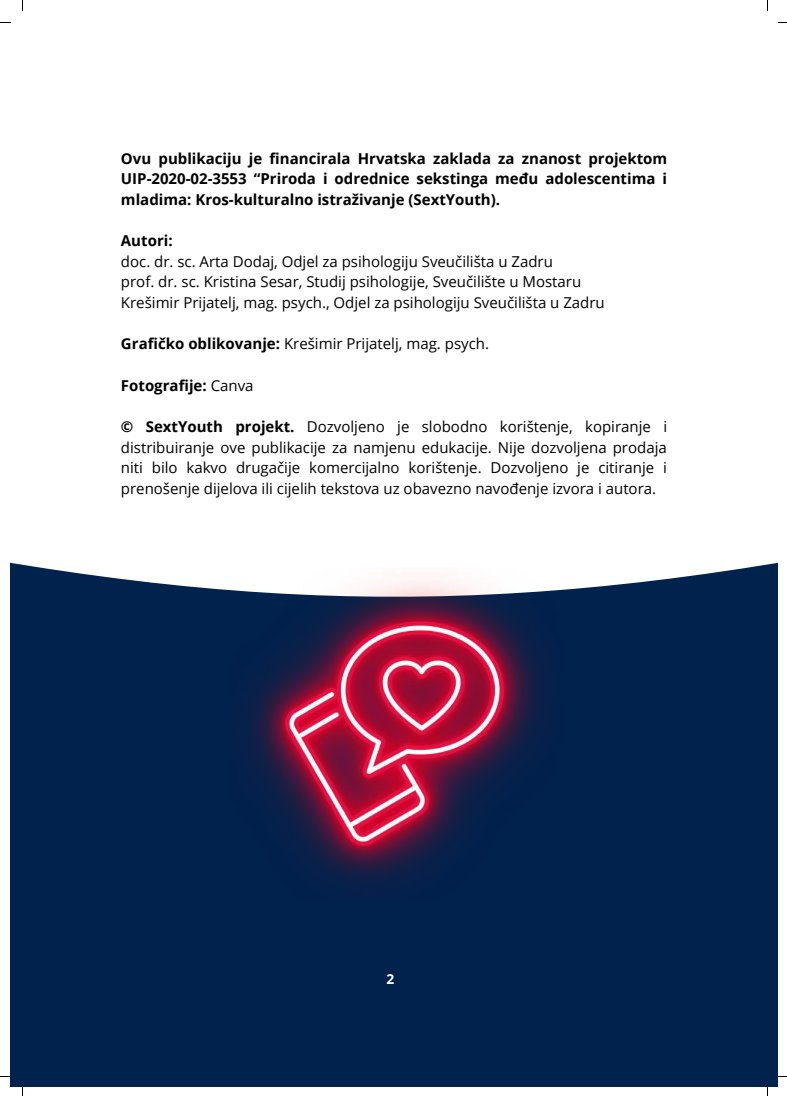
<style>
.page{position:relative;width:787px;height:1096px;background:#fff}
.page>*{position:absolute;margin:0;border:0;box-sizing:border-box;transform-origin:0 0}
.t1{font:15px/20.6px "Open Sans";color:#000}
.t2{font:700 15px/20.6px "Open Sans";color:#000;text-align:justify}
.t3{font:700 13.75px "Open Sans";color:#fff}
.s1{font-weight:700}
.s2{font-weight:400}
</style>
<div class="page">
<div style="left:10px;top:10px;width:768px;height:1076px;background:#01224d"></div>
<div style="left:10px;top:10px;width:768px;height:580px;background:#fff"></div>
<img style="left:228px;top:568px;width:332px;height:313px">
<p class="t2" style="left:121px;top:147px;width:548px">Ovu publikaciju je financirala Hrvatska zaklada za znanost projektom UIP-2020-02-3553 “Priroda i odrednice sekstinga među adolescentima i mladima: Kros-kulturalno istraživanje (SextYouth).</p>
<p class="t2" style="left:121px;top:230px;width:53px">Autori:</p>
<p class="t1" style="left:121px;top:251px;width:485px">doc. dr. sc. Arta Dodaj, Odjel za psihologiju Sveučilišta u Zadru<br>prof. dr. sc. Kristina Sesar, Studij psihologije, Sveučilište u Mostaru<br>Krešimir Prijatelj, mag. psych., Odjel za psihologiju Sveučilišta u Zadru</p>
<p class="t1" style="left:121px;top:333px;width:370px"><span class="s1">Grafičko oblikovanje:</span> Krešimir Prijatelj, mag. psych.</p>
<p class="t2" style="left:121px;top:374px;width:134px">Fotografije: <span class="s2">Canva</span></p>
<p class="t1" style="left:121px;top:416px;width:548px;text-align:justify"><span class="s1">© SextYouth projekt.</span> Dozvoljeno je slobodno korištenje, kopiranje i distribuiranje ove publikacije za namjenu edukacije. Nije dozvoljena prodaja niti bilo kakvo drugačije komercijalno korištenje. Dozvoljeno je citiranje i prenošenje dijelova ili cijelih tekstova uz obavezno navođenje izvora i autora.</p>
<p class="t3" style="left:386px;top:969px;width:9px">2</p>
</div>
